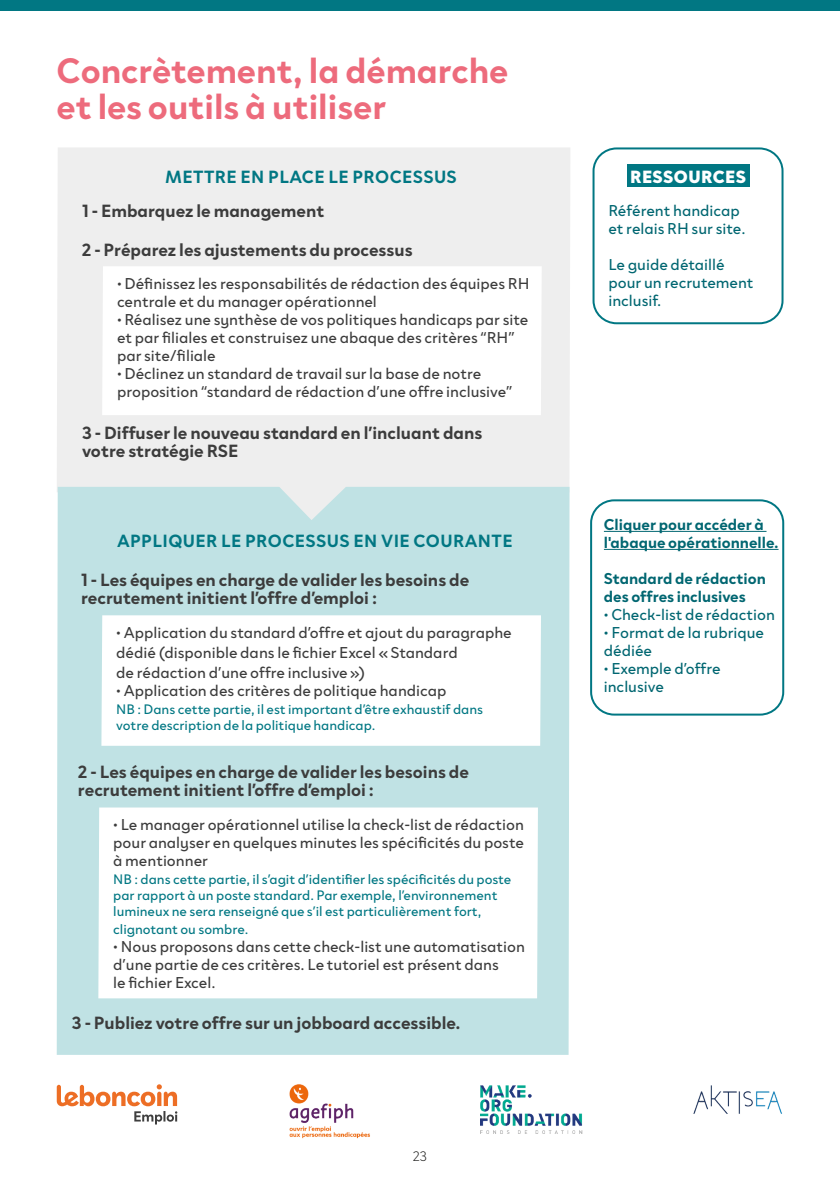
<style>
.page{position:relative;width:840px;height:1191px;background:#fff}
.page>*{position:absolute;margin:0;border:0;box-sizing:border-box;transform-origin:0 0}
.t1{font:700 36px "PSM";color:#ed6b7c}
.t2{font:700 18px "PSM";color:#3c3c3c}
.t3{font:700 18px "PSM";letter-spacing:.025em;color:#017783}
.t4{font:900 18px "PSM";letter-spacing:.025em;color:#fff}
.t5{font:16px/18px "PSM";color:#3c3c3c}
.t6{font:16px "PSM";color:#006671}
.t7{font:700 16px/18px "PSM";color:#006671}
.t8{font:14px/16px "PSM";color:#017783}
.t9{font:300 14px "PSM";color:#1d1d1b}
</style>
<div class="page">
<img style="left:480px;top:1085px;width:102px;height:48px">
<img style="left:289px;top:1084px;width:81px;height:55px">
<img style="left:693px;top:1085px;width:89px;height:29px">
<svg style="left:57px;top:1084px;width:120px;height:40px"></svg>
<div style="left:626px;top:165px;width:122px;height:22px;background:#017783"></div>
<div style="left:592px;top:147px;width:191px;height:177px;border:2px solid #017783;border-radius:23px"></div>
<div style="left:589px;top:499px;width:194px;height:216px;border:2px solid #017783;border-radius:23px"></div>
<div style="left:57px;top:148px;width:513px;height:344px;background:#eee"></div>
<div style="left:57px;top:487px;width:512px;height:567px;background:#c0e2e4"></div>
<svg style="left:102px;top:266px;width:439px;height:149px"></svg>
<hr style="left:603px;top:531px;width:163px;height:1px;background:#006671">
<hr style="left:603px;top:549px;width:175px;height:1px;background:#006671">
<div style="left:0;top:0;width:839px;height:10px;background:#017783"></div>
<svg style="left:101px;top:615px;width:439px;height:131px"></svg>
<svg style="left:98px;top:807px;width:439px;height:191px"></svg>
<svg style="left:268px;top:476px;width:89px;height:44px;background:#d8e8e9"></svg>
<p class="t1" style="left:57px;top:48px;width:453px">Concrètement, la démarche</p>
<p class="t1" style="left:57px;top:84px;width:331px">et les outils à utiliser</p>
<p class="t3" style="left:165px;top:165px;width:293px">METTRE EN PLACE LE PROCESSUS</p>
<p class="t2" style="left:82px;top:200px;width:244px">1 - Embarquez le management</p>
<p class="t2" style="left:82px;top:238px;width:332px">2 - Préparez les ajustements du processus</p>
<p class="t5" style="left:117px;top:274px;width:414px">• Définissez les responsabilités de rédaction des équipes RH</p>
<p class="t5" style="left:117px;top:292px;width:261px">centrale et du manager opérationnel</p>
<p class="t5" style="left:117px;top:310px;width:412px">• Réalisez une synthèse de vos politiques handicaps par site</p>
<p class="t5" style="left:117px;top:328px;width:399px">et par filiales et construisez une abaque des critères “RH”</p>
<p class="t5" style="left:117px;top:346px;width:100px">par site/filiale</p>
<p class="t5" style="left:117px;top:364px;width:365px">• Déclinez un standard de travail sur la base de notre</p>
<p class="t5" style="left:117px;top:382px;width:396px">proposition “standard de rédaction d’une offre inclusive”</p>
<p class="t2" style="left:82px;top:422px;width:401px">3 - Diffuser le nouveau standard en l’incluant dans</p>
<p class="t2" style="left:82px;top:440px;width:157px">votre stratégie RSE</p>
<p class="t3" style="left:117px;top:529px;width:397px">APPLIQUER LE PROCESSUS EN VIE COURANTE</p>
<p class="t2" style="left:81px;top:569px;width:389px">1 - Les équipes en charge de valider les besoins de</p>
<p class="t2" style="left:81px;top:587px;width:297px">recrutement initient l’offre d’emploi :</p>
<p class="t5" style="left:116px;top:622px;width:396px;line-height:20px">• Application du standard d’offre et ajout du paragraphe dédié (disponible dans le fichier Excel «Standard</p>
<p class="t5" style="left:116px;top:663px;width:250px">de rédaction d’une offre inclusive»)</p>
<p class="t5" style="left:116px;top:681px;width:331px">• Application des critères de politique handicap</p>
<p class="t8" style="left:116px;top:701px;width:368px">NB : Dans cette partie, il est important d’être exhaustif dans</p>
<p class="t8" style="left:116px;top:717px;width:260px">votre description de la politique handicap.</p>
<p class="t2" style="left:78px;top:761px;width:392px">2 - Les équipes en charge de valider les besoins de</p>
<p class="t2" style="left:78px;top:779px;width:297px">recrutement initient l’offre d’emploi :</p>
<p class="t5" style="left:113px;top:815px;width:412px;text-align:justify">• Le manager opérationnel utilise la check-list de rédaction pour analyser en quelques minutes les spécificités du poste à mentionner</p>
<p class="t8" style="left:113px;top:871px;width:399px">NB : dans cette partie, il s’agit d’identifier les spécificités du poste par rapport à un poste standard. Par exemple, l’environnement lumineux ne sera renseigné que s’il est particulièrement fort,</p>
<p class="t8" style="left:113px;top:921px;width:137px">clignotant ou sombre.</p>
<p class="t5" style="left:113px;top:937px;width:413px">• Nous proposons dans cette check-list une automatisation</p>
<p class="t5" style="left:113px;top:955px;width:387px">d’une partie de ces critères. Le tutoriel est présent dans</p>
<p class="t5" style="left:113px;top:973px;width:104px">le fichier Excel.</p>
<p class="t2" style="left:72px;top:1011px;width:390px">3 - Publiez votre offre sur un jobboard accessible.</p>
<p class="t9" style="left:412px;top:1148px;width:16px">23</p>
<p class="t4" style="left:630px;top:165px;width:117px">RESSOURCES</p>
<p class="t6" style="left:608px;top:200px;width:133px">Référent handicap</p>
<p class="t6" style="left:608px;top:218px;width:138px">et relais RH sur site.</p>
<p class="t6" style="left:608px;top:254px;width:118px">Le guide détaillé</p>
<p class="t6" style="left:608px;top:272px;width:147px">pour un recrutement</p>
<p class="t6" style="left:608px;top:290px;width:54px">inclusif.</p>
<p class="t7" style="left:603px;top:515px;width:176px">Cliquer pour accéder à l'abaque opérationnelle.</p>
<p class="t7" style="left:603px;top:569px;width:163px">Standard de rédaction des offres inclusives</p>
<p class="t6" style="left:603px;top:605px;width:172px">• Check-list de rédaction</p>
<p class="t6" style="left:603px;top:623px;width:161px">• Format de la rubrique</p>
<p class="t6" style="left:603px;top:641px;width:50px">dédiée</p>
<p class="t6" style="left:603px;top:659px;width:118px">• Exemple d’offre</p>
<p class="t6" style="left:603px;top:677px;width:61px">inclusive</p>
</div>
